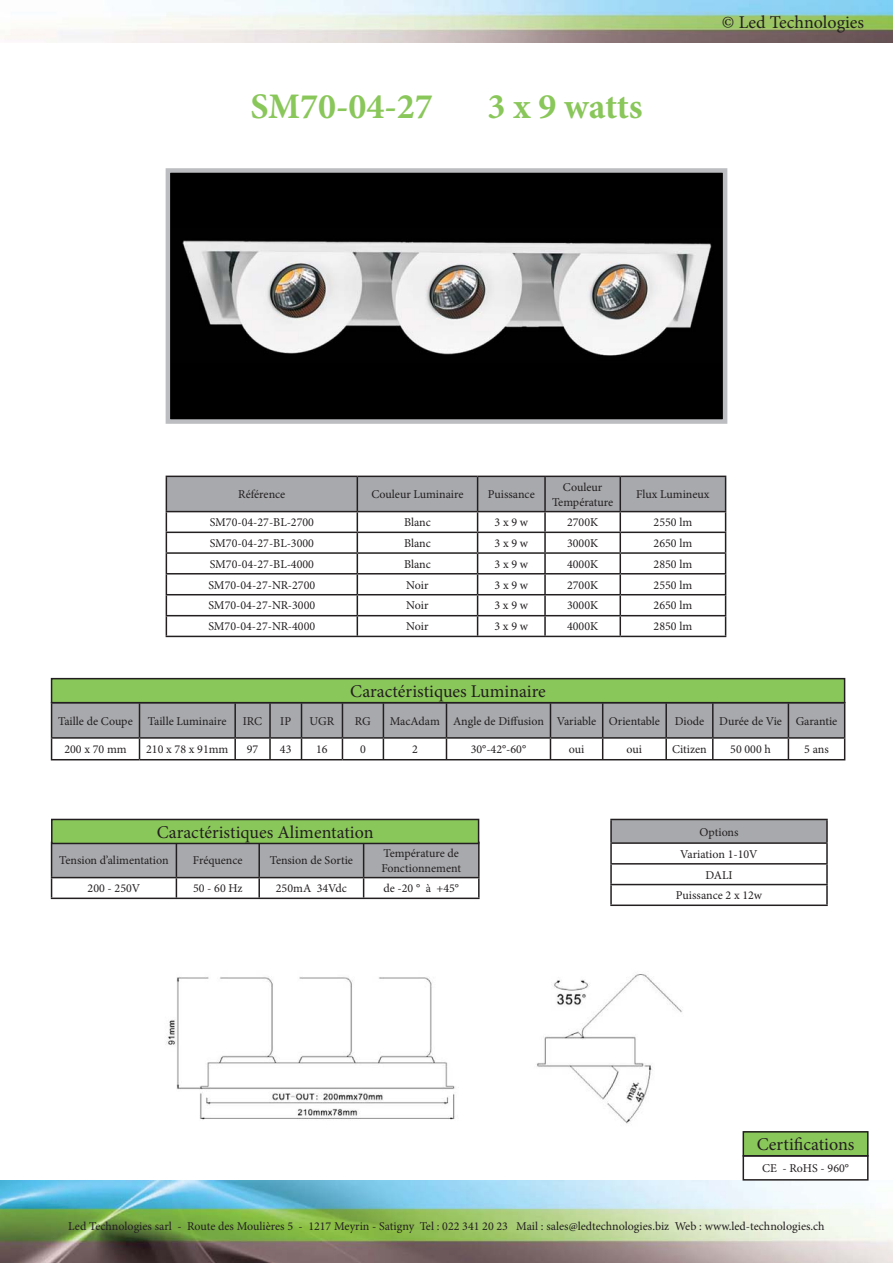
<style>
.page{position:relative;width:893px;height:1263px;background:#fff}
.page>*{position:absolute;margin:0;border:0;box-sizing:border-box;transform-origin:0 0}
.t1{font:700 36px "Minion Pro";color:#8ac75a}
.t2{font:18px "Minion Pro";color:#231f20}
.t3{font:12px/14.4px "Minion Pro";color:#231f20;text-align:center}
</style>
<div class="page">
<img style="left:0;top:1180px;width:893px;height:83px">
<img style="left:0;top:1px;width:893px;height:42px">
<div style="left:168px;top:170px;width:557px;height:251px;background:#000"></div>
<img style="left:182px;top:240px;width:530px;height:116px">
<div style="left:166px;top:168px;width:561px;height:256px;border:4px solid #bbbdc0"></div>
<svg style="left:166px;top:476px;width:560px;height:160px"></svg>
<hr style="left:166px;top:636px;width:379px;height:1px;background:#231f20">
<hr style="left:545px;top:636px;width:75px;height:1px;background:#231f20">
<hr style="left:620px;top:636px;width:106px;height:1px;background:#231f20">
<img style="left:166px;top:974px;width:516px;height:150px">
<svg style="left:51px;top:842px;width:429px;height:55px"></svg>
<hr style="left:51px;top:897px;width:429px;height:2px;background:#231f20">
<div style="left:52px;top:819px;width:427px;height:24px;background:#8ac75a"></div>
<div style="left:51px;top:819px;width:428px;height:25px;border:2px solid #231f20"></div>
<div style="left:743px;top:1132px;width:125px;height:24px;background:#8ac75a"></div>
<div style="left:742px;top:1131px;width:126px;height:25px;border:2px solid #231f20"></div>
<div style="left:742px;top:1155px;width:126px;height:25px;border:2px solid #231f20"></div>
<svg style="left:51px;top:703px;width:794px;height:56px"></svg>
<hr style="left:51px;top:759px;width:88px;height:1px;background:#231f20">
<hr style="left:139px;top:759px;width:203px;height:1px;background:#231f20">
<hr style="left:342px;top:759px;width:503px;height:1px;background:#231f20">
<div style="left:52px;top:679px;width:793px;height:24px;background:#8ac75a"></div>
<div style="left:51px;top:678px;width:794px;height:25px;border:2px solid #231f20"></div>
<div style="left:611px;top:819px;width:216px;height:24px;background:#a7a9ac"></div>
<hr style="left:610px;top:819px;width:218px;height:1px;background:#231f20">
<hr style="left:610px;top:820px;width:2px;height:22px;background:#231f20">
<hr style="left:826px;top:820px;width:2px;height:22px;background:#231f20">
<hr style="left:610px;top:842px;width:218px;height:2px;background:#231f20">
<svg style="left:610px;top:844px;width:2px;height:19px"></svg>
<svg style="left:826px;top:844px;width:2px;height:19px"></svg>
<hr style="left:610px;top:863px;width:218px;height:1px;background:#231f20">
<hr style="left:610px;top:864px;width:2px;height:20px;background:#231f20">
<hr style="left:826px;top:864px;width:2px;height:20px;background:#231f20">
<hr style="left:610px;top:884px;width:218px;height:1px;background:#231f20">
<svg style="left:610px;top:885px;width:2px;height:19px"></svg>
<svg style="left:826px;top:885px;width:2px;height:19px"></svg>
<hr style="left:610px;top:904px;width:218px;height:2px;background:#231f20">
<h1 class="t1" style="left:250px;top:85px;width:184px">SM70-04-27</h1>
<h1 class="t1" style="left:487px;top:85px;width:157px">3 x 9 watts</h1>
<h2 class="t2" style="left:722px;top:15px;width:144px">© Led Technologies</h2>
<p class="t3" style="left:238px;top:488px;width:49px">Référence</p>
<p class="t3" style="left:371px;top:488px;width:94px">Couleur Luminaire</p>
<p class="t3" style="left:488px;top:488px;width:49px">Puissance</p>
<p class="t3" style="left:552px;top:481px;width:63px">Couleur<br>Température</p>
<p class="t3" style="left:636px;top:488px;width:75px">Flux Lumineux</p>
<p class="t3" style="left:210px;top:516px;width:106px">SM70-04-27-BL-2700</p>
<p class="t3" style="left:404px;top:516px;width:28px">Blanc</p>
<p class="t3" style="left:495px;top:516px;width:35px">3 x 9 w</p>
<p class="t3" style="left:567px;top:516px;width:33px">2700K</p>
<p class="t3" style="left:654px;top:516px;width:40px">2550 lm</p>
<p class="t3" style="left:210px;top:537px;width:106px">SM70-04-27-BL-3000</p>
<p class="t3" style="left:404px;top:537px;width:28px">Blanc</p>
<p class="t3" style="left:495px;top:537px;width:35px">3 x 9 w</p>
<p class="t3" style="left:567px;top:537px;width:33px">3000K</p>
<p class="t3" style="left:654px;top:537px;width:40px">2650 lm</p>
<p class="t3" style="left:210px;top:558px;width:106px">SM70-04-27-BL-4000</p>
<p class="t3" style="left:404px;top:558px;width:28px">Blanc</p>
<p class="t3" style="left:495px;top:558px;width:35px">3 x 9 w</p>
<p class="t3" style="left:567px;top:558px;width:33px">4000K</p>
<p class="t3" style="left:654px;top:558px;width:40px">2850 lm</p>
<p class="t3" style="left:208px;top:578px;width:108px">SM70-04-27-NR-2700</p>
<p class="t3" style="left:406px;top:578px;width:24px">Noir</p>
<p class="t3" style="left:494px;top:578px;width:35px">3 x 9 w</p>
<p class="t3" style="left:567px;top:578px;width:33px">2700K</p>
<p class="t3" style="left:654px;top:578px;width:40px">2550 lm</p>
<p class="t3" style="left:208px;top:599px;width:108px">SM70-04-27-NR-3000</p>
<p class="t3" style="left:406px;top:599px;width:24px">Noir</p>
<p class="t3" style="left:494px;top:599px;width:35px">3 x 9 w</p>
<p class="t3" style="left:567px;top:599px;width:33px">3000K</p>
<p class="t3" style="left:654px;top:599px;width:40px">2650 lm</p>
<p class="t3" style="left:208px;top:620px;width:108px">SM70-04-27-NR-4000</p>
<p class="t3" style="left:406px;top:620px;width:24px">Noir</p>
<p class="t3" style="left:494px;top:620px;width:35px">3 x 9 w</p>
<p class="t3" style="left:567px;top:620px;width:33px">4000K</p>
<p class="t3" style="left:654px;top:620px;width:40px">2850 lm</p>
<h2 class="t2" style="left:350px;top:684px;width:197px">Caractéristiques Luminaire</h2>
<p class="t3" style="left:58px;top:715px;width:76px">Taille de Coupe</p>
<p class="t3" style="left:148px;top:715px;width:80px">Taille Luminaire</p>
<p class="t3" style="left:243px;top:715px;width:21px">IRC</p>
<p class="t3" style="left:280px;top:715px;width:12px">IP</p>
<p class="t3" style="left:309px;top:715px;width:26px">UGR</p>
<p class="t3" style="left:355px;top:715px;width:17px">RG</p>
<p class="t3" style="left:390px;top:715px;width:449px">MacAdam Angle de Diffusion Variable Orientable Diode Durée de Vie Garantie</p>
<p class="t3" style="left:64px;top:743px;width:64px">200 x 70 mm</p>
<p class="t3" style="left:146px;top:743px;width:84px">210 x 78 x 91mm</p>
<p class="t3" style="left:247px;top:743px;width:13px">97</p>
<p class="t3" style="left:280px;top:743px;width:13px">43</p>
<p class="t3" style="left:316px;top:743px;width:13px">16</p>
<p class="t3" style="left:360px;top:743px;width:7px">0</p>
<p class="t3" style="left:412px;top:743px;width:7px">2</p>
<p class="t3" style="left:471px;top:743px;width:57px">30°-42°-60°</p>
<p class="t3" style="left:569px;top:743px;width:17px">oui</p>
<p class="t3" style="left:627px;top:743px;width:17px">oui</p>
<p class="t3" style="left:672px;top:743px;width:36px">Citizen</p>
<p class="t3" style="left:730px;top:743px;width:42px">50 000 h</p>
<p class="t3" style="left:804px;top:743px;width:26px">5 ans</p>
<h2 class="t2" style="left:157px;top:825px;width:218px">Caractéristiques Alimentation</h2>
<p class="t3" style="left:59px;top:854px;width:111px">Tension d’alimentation</p>
<p class="t3" style="left:193px;top:854px;width:51px">Fréquence</p>
<p class="t3" style="left:270px;top:854px;width:85px">Tension de Sortie</p>
<p class="t3" style="left:381px;top:847px;width:81px;text-align:left">Température de<br>Fonctionnement</p>
<p class="t3" style="left:88px;top:882px;width:54px">200 - 250V</p>
<p class="t3" style="left:193px;top:882px;width:51px">50 - 60 Hz</p>
<p class="t3" style="left:276px;top:882px;width:73px">250mA 34Vdc</p>
<p class="t3" style="left:383px;top:882px;width:77px">de -20 ° à +45°</p>
<p class="t3" style="left:680px;top:822px;width:79px;line-height:22.2px">Options<br>Variation 1-10V</p>
<p class="t3" style="left:676px;top:865px;width:88px;line-height:20.7px">DALI<br>Puissance 2 x 12w</p>
<h2 class="t2" style="left:757px;top:1137px;width:99px">Certifications</h2>
<p class="t3" style="left:762px;top:1162px;width:88px">CE - RoHS - 960°</p>
<p class="t3" style="left:68px;top:1220px;width:758px">Led Technologies sarl - Route des Moulières 5 - 1217 Meyrin - Satigny Tel : 022 341 20 23 Mail : sales@ledtechnologies.biz Web : www.led-technologies.ch</p>
</div>
